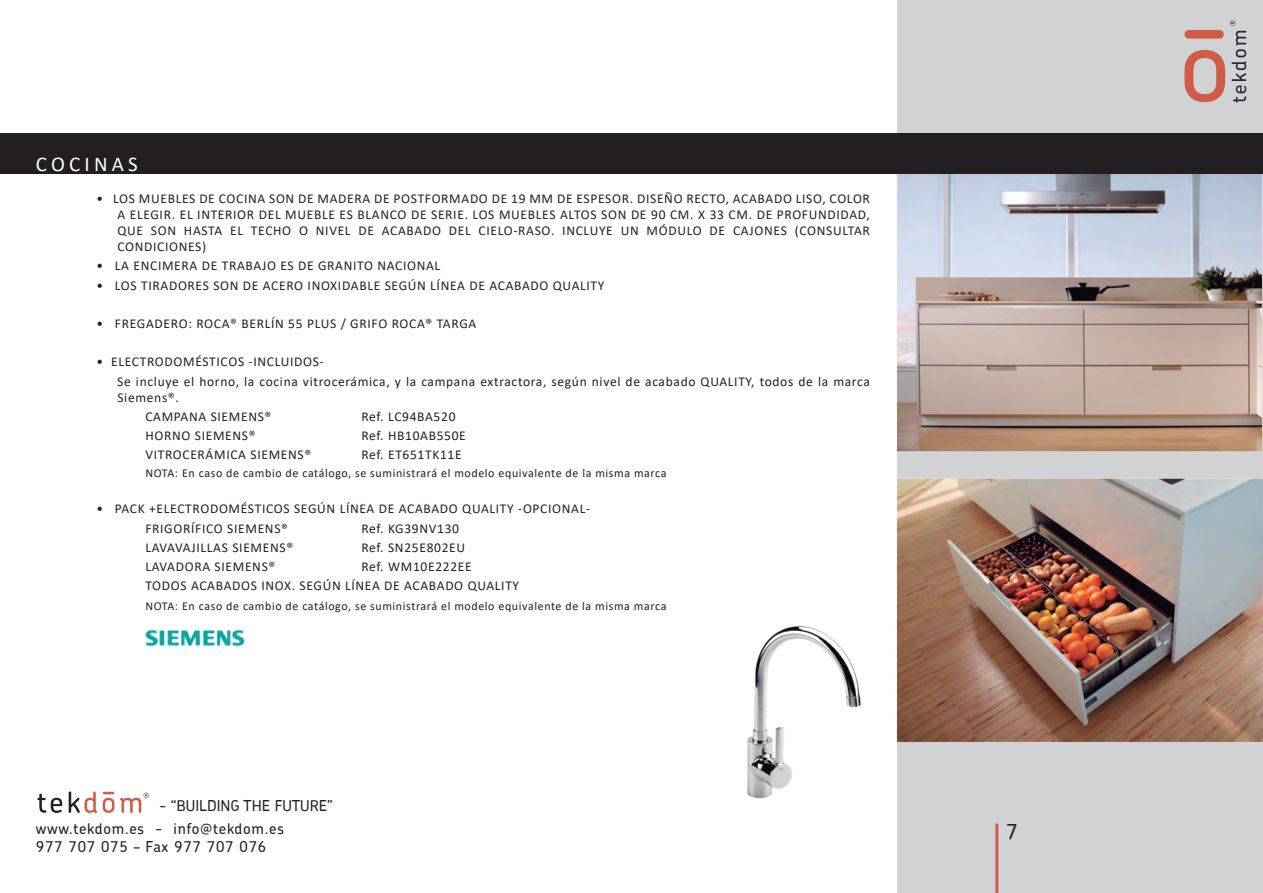
<style>
.page{position:relative;width:1263px;height:893px;background:#fff}
.page>*{position:absolute;margin:0;border:0;box-sizing:border-box;transform-origin:0 0}
.t1{font:21px "Calibri";letter-spacing:.2em;color:#fff}
.t2{font:500 20.85px "Chevin";color:#231f20}
.t3{font:500 15px/23.7px "Chevin";letter-spacing:.03em;color:#231f20}
.t4{font:500 15px "Chevin";letter-spacing:.05em;color:#231f20}
.t5{font:13.5px/19.2px "Calibri";letter-spacing:.05em;color:#231f20}
.t6{font:12px "Calibri";letter-spacing:.05em;color:#231f20}
</style>
<div class="page">
<svg style="left:37px;top:794px;width:25px;height:19px"></svg>
<svg style="left:69px;top:791px;width:28px;height:22px"></svg>
<svg style="left:103px;top:792px;width:11px;height:21px"></svg>
<svg style="left:120px;top:793px;width:29px;height:20px"></svg>
<div style="left:897px;top:0;width:366px;height:893px;background:#d1d2d4"></div>
<hr style="left:995px;top:823px;width:3px;height:70px;background:#d05b46">
<svg style="left:1184px;top:20px;width:62px;height:83px"></svg>
<div style="left:1184px;top:30px;width:40px;height:9px;background:#d05b46;border-radius:4px"></div>
<img style="left:896px;top:174px;width:367px;height:278px">
<img style="left:896px;top:478px;width:367px;height:264px">
<img style="left:145px;top:629px;width:100px;height:18px">
<img style="left:747px;top:625px;width:114px;height:174px">
<div style="left:0;top:134px;width:1263px;height:40px;background:#231f20"></div>
<h1 class="t1" style="left:36px;top:149px;width:103px">COCINAS</h1>
<p class="t5" style="left:117px;top:190px;width:754px;line-height:16.2px;text-align:justify;text-indent:-21px">• LOS MUEBLES DE COCINA SON DE MADERA DE POSTFORMADO DE 19 MM DE ESPESOR. DISEÑO RECTO, ACABADO LISO, COLOR A ELEGIR. EL INTERIOR DEL MUEBLE ES BLANCO DE SERIE. LOS MUEBLES ALTOS SON DE 90 CM. X 33 CM. DE PROFUNDIDAD, QUE SON HASTA EL TECHO O NIVEL DE ACABADO DEL CIELO-RASO. INCLUYE UN MÓDULO DE CAJONES (CONSULTAR CONDICIONES)</p>
<p class="t5" style="left:96px;top:256px;width:345px">• LA ENCIMERA DE TRABAJO ES DE GRANITO NACIONAL</p>
<p class="t5" style="left:96px;top:275px;width:509px">• LOS TIRADORES SON DE ACERO INOXIDABLE SEGÚN LÍNEA DE ACABADO QUALITY</p>
<p class="t5" style="left:96px;top:314px;width:381px">• FREGADERO: ROCA® BERLÍN 55 PLUS / GRIFO ROCA® TARGA</p>
<p class="t5" style="left:117px;top:352px;width:754px;text-indent:-21px">• ELECTRODOMÉSTICOS -INCLUIDOS-<br>Se incluye el horno, la cocina vitrocerámica, y la campana extractora, según nivel de acabado QUALITY, todos de la marca</p>
<p class="t5" style="left:145px;top:387px;width:128px;text-indent:-28px">Siemens®.<br>CAMPANA SIEMENS®</p>
<p class="t5" style="left:361px;top:407px;width:96px">Ref. LC94BA520</p>
<p class="t5" style="left:145px;top:426px;width:112px">HORNO SIEMENS®</p>
<p class="t5" style="left:361px;top:426px;width:106px">Ref. HB10AB550E</p>
<p class="t5" style="left:145px;top:445px;width:167px">VITROCERÁMICA SIEMENS®</p>
<p class="t5" style="left:361px;top:445px;width:102px">Ref. ET651TK11E</p>
<p class="t6" style="left:145px;top:465px;width:523px">NOTA: En caso de cambio de catálogo, se suministrará el modelo equivalente de la misma marca</p>
<p class="t5" style="left:145px;top:499px;width:446px;text-indent:-49px">• PACK +ELECTRODOMÉSTICOS SEGÚN LÍNEA DE ACABADO QUALITY -OPCIONAL-<br>FRIGORÍFICO SIEMENS®</p>
<p class="t5" style="left:361px;top:518px;width:99px">Ref. KG39NV130</p>
<p class="t5" style="left:145px;top:537px;width:149px">LAVAVAJILLAS SIEMENS®</p>
<p class="t5" style="left:361px;top:537px;width:105px">Ref. SN25E802EU</p>
<p class="t5" style="left:145px;top:557px;width:132px">LAVADORA SIEMENS®</p>
<p class="t5" style="left:145px;top:557px;width:375px;text-indent:216px">Ref. WM10E222EE<br>TODOS ACABADOS INOX. SEGÚN LÍNEA DE ACABADO QUALITY</p>
<p class="t6" style="left:145px;top:597px;width:523px">NOTA: En caso de cambio de catálogo, se suministrará el modelo equivalente de la misma marca</p>
<p class="t3" style="left:36px;top:793px;width:298px;text-indent:123px">- “BUILDING THE FUTURE” www.tekdom.es - info@tekdom.es</p>
<p class="t4" style="left:36px;top:837px;width:232px">977 707 075 – Fax 977 707 076</p>
<h2 class="t2" style="left:1006px;top:817px;width:13px">7</h2>
</div>
